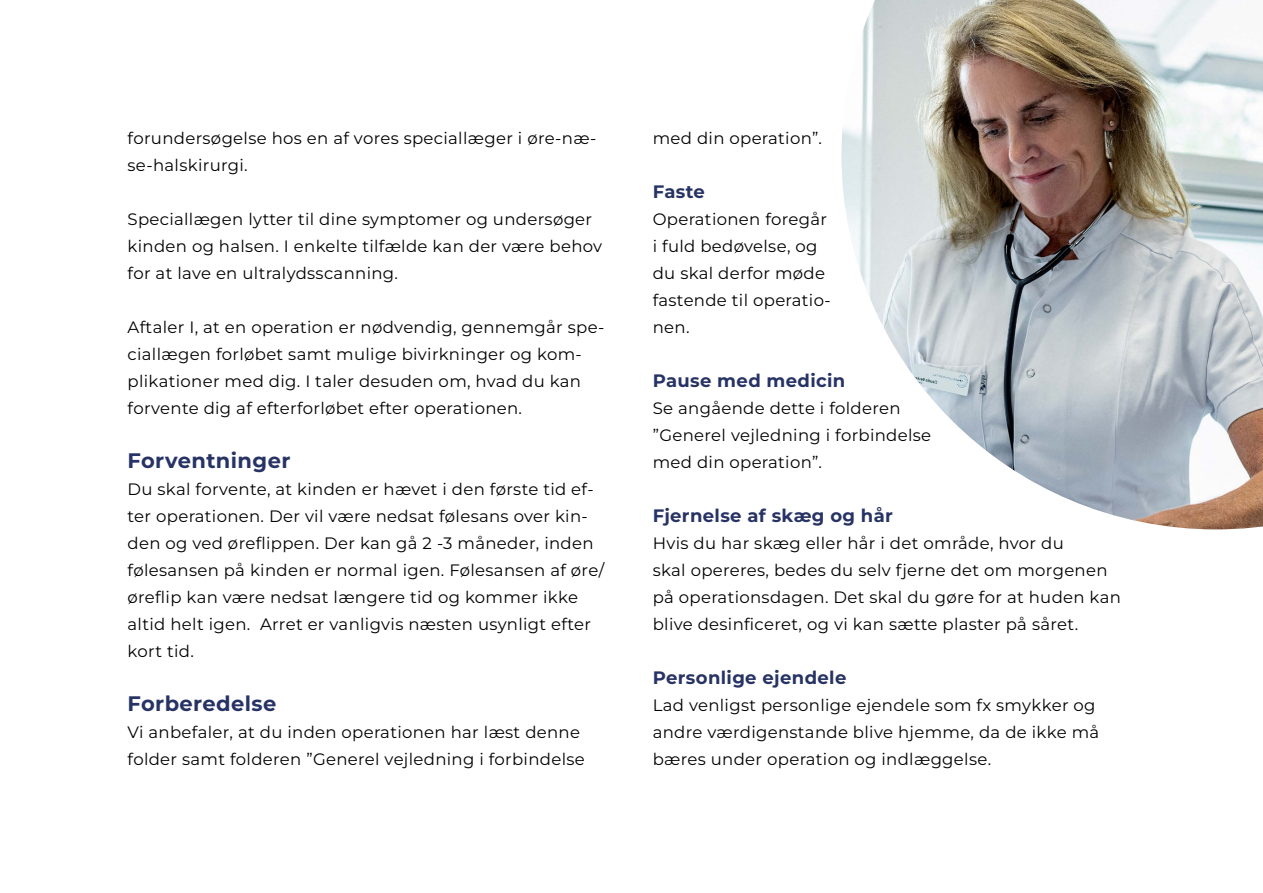
<style>
.page{position:relative;width:1263px;height:893px;background:#fff}
.page>*{position:absolute;margin:0;border:0;box-sizing:border-box;transform-origin:0 0}
.t1{font:700 21px "Montserrat";letter-spacing:.02em;color:#273365}
.t2{font:700 18px "Montserrat";letter-spacing:.02em;color:#273365}
.t3{font:16.5px/27px "Montserrat";letter-spacing:.02em;color:#020203}
</style>
<div class="page">
<img style="left:841px;top:0;width:422px;height:530px">
<p class="t3" style="left:128px;top:124px;width:470px">forundersøgelse hos en af vores speciallæger i øre-næ&shy;se-halskirurgi.</p>
<p class="t3" style="left:128px;top:205px;width:476px">Speciallægen lytter til dine symptomer og undersøger kinden og halsen. I enkelte tilfælde kan der være behov for at lave en ultralydsscanning.</p>
<p class="t3" style="left:128px;top:313px;width:478px">Aftaler I, at en operation er nødvendig, gennemgår spe&shy;ciallægen forløbet samt mulige bivirkninger og kom&shy;plikationer med dig. I taler desuden om, hvad du kan forvente dig af efterforløbet efter operationen.</p>
<p class="t1" style="left:128px;top:445px;width:164px">Forventninger</p>
<p class="t3" style="left:128px;top:475px;width:478px">Du skal forvente, at kinden er hævet i den første tid ef&shy;ter operationen. Der vil være nedsat følesans over kin&shy;den og ved øreflippen. Der kan gå 2 -3 måneder, inden følesansen på kinden er normal igen. Følesansen af øre/ øreflip kan være nedsat længere tid og kommer ikke altid helt igen. Arret er vanligvis næsten usynligt efter kort tid.</p>
<p class="t1" style="left:128px;top:688px;width:150px">Forberedelse</p>
<p class="t3" style="left:128px;top:718px;width:459px">Vi anbefaler, at du inden operationen har læst denne folder samt folderen ”Generel vejledning i forbindelse</p>
<p class="t3" style="left:653px;top:124px;width:171px">med din operation”.</p>
<p class="t2" style="left:653px;top:178px;width:54px">Faste</p>
<p class="t3" style="left:653px;top:205px;width:180px">Operationen foregår i fuld bedøvelse, og du skal derfor møde fastende til operatio&shy;nen.</p>
<p class="t2" style="left:653px;top:367px;width:194px">Pause med medicin</p>
<p class="t3" style="left:653px;top:394px;width:280px">Se angående dette i folderen ”Generel vejledning i forbindelse med din operation”.</p>
<p class="t2" style="left:653px;top:502px;width:242px">Fjernelse af skæg og hår</p>
<p class="t3" style="left:653px;top:529px;width:470px">Hvis du har skæg eller hår i det område, hvor du<br>skal opereres, bedes du selv fjerne det om morgenen på operationsdagen. Det skal du gøre for at huden kan blive desinficeret, og vi kan sætte plaster på såret.</p>
<p class="t2" style="left:653px;top:664px;width:195px">Personlige ejendele</p>
<p class="t3" style="left:653px;top:691px;width:448px">Lad venligst personlige ejendele som fx smykker og andre værdigenstande blive hjemme, da de ikke må bæres under operation og indlæggelse.</p>
</div>
